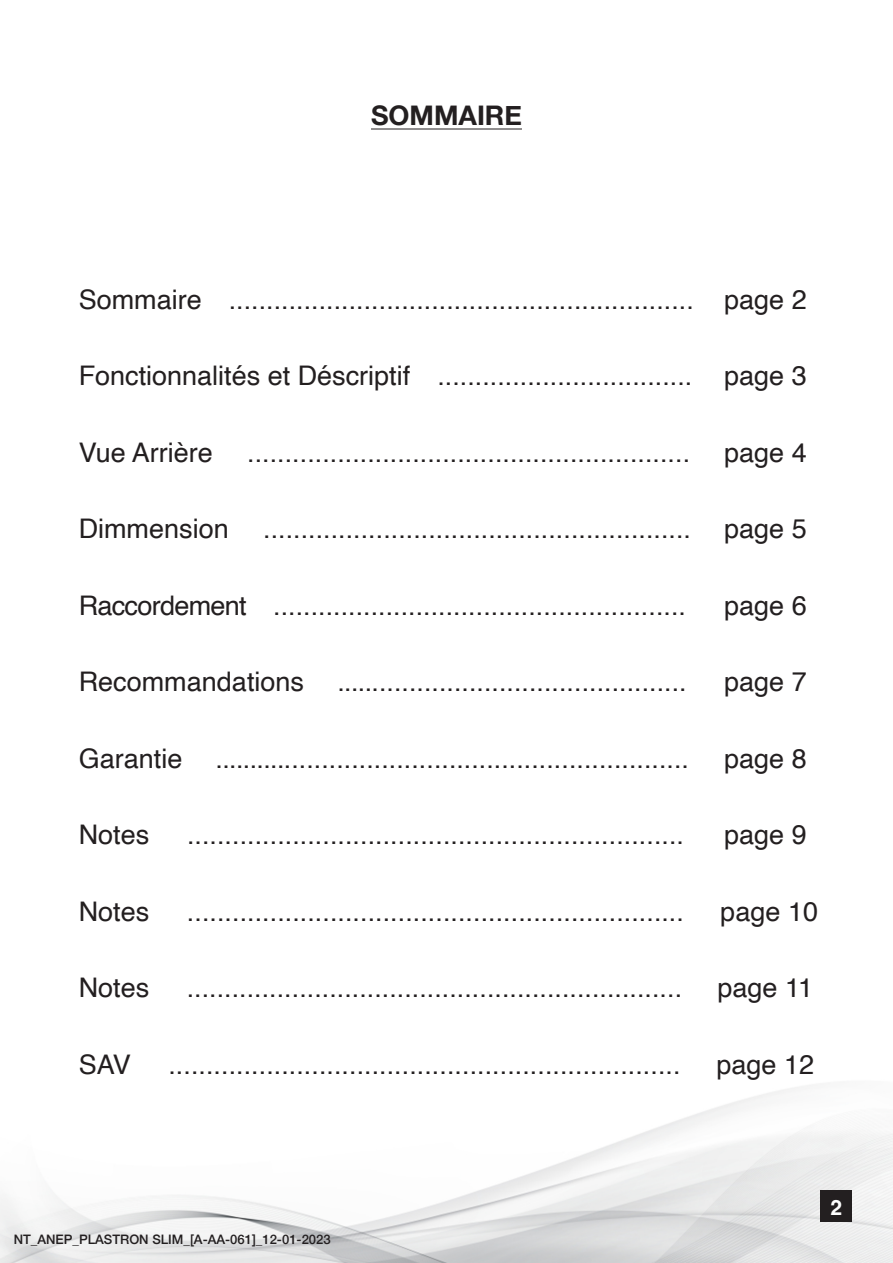
<style>
.page{position:relative;width:893px;height:1263px;background:#fff}
.page>*{position:absolute;margin:0;border:0;box-sizing:border-box;transform-origin:0 0}
.t1{font:27px "Helvetica";color:#231f20}
.t2{font:27px "Helvetica";letter-spacing:-.025em;color:#231f20}
.t3{font:700 27px "Helvetica Neue";color:#231f20}
.t4{font:700 21px "Helvetica";color:#fff}
.t5{font:500 13.05px "Helvetica Neue";color:#231f20}
</style>
<div class="page">
<img style="left:0;top:128px;width:893px;height:1135px">
<div style="left:821px;top:1191px;width:31px;height:31px;background:#231f20"></div>
<hr style="left:371px;top:129px;width:151px;height:1px;background:#231f20">
<p class="t3" style="left:371px;top:94px;width:152px">SOMMAIRE</p>
<p class="t1" style="left:79px;top:278px;width:617px">Sommaire ..............................................................</p>
<p class="t1" style="left:724px;top:278px;width:84px">page 2</p>
<p class="t1" style="left:79px;top:355px;width:615px">Fonctionnalités et Déscriptif ..................................</p>
<p class="t1" style="left:724px;top:355px;width:84px">page 3</p>
<p class="t1" style="left:79px;top:431px;width:136px">Vue Arrière</p>
<p class="t1" style="left:247px;top:431px;width:444px">...........................................................</p>
<p class="t1" style="left:79px;top:508px;width:152px">Dimmension</p>
<p class="t1" style="left:263px;top:508px;width:429px">.........................................................</p>
<p class="t1" style="left:724px;top:431px;width:84px">page 4</p>
<p class="t1" style="left:724px;top:508px;width:84px">page 5</p>
<p class="t2" style="left:79px;top:584px;width:609px">Raccordement .......................................................</p>
<p class="t1" style="left:724px;top:584px;width:84px">page 6</p>
<p class="t1" style="left:79px;top:661px;width:610px">Recommandations ...............................................</p>
<p class="t1" style="left:724px;top:661px;width:84px">page 7</p>
<p class="t1" style="left:79px;top:737px;width:612px">Garantie ................................................................</p>
<p class="t1" style="left:724px;top:737px;width:84px">page 8</p>
<p class="t1" style="left:79px;top:814px;width:72px">Notes</p>
<p class="t1" style="left:187px;top:814px;width:499px">..................................................................</p>
<p class="t1" style="left:724px;top:814px;width:84px">page 9</p>
<p class="t1" style="left:79px;top:890px;width:72px">Notes</p>
<p class="t1" style="left:187px;top:890px;width:498px">..................................................................</p>
<p class="t1" style="left:720px;top:890px;width:99px">page 10</p>
<p class="t1" style="left:79px;top:967px;width:72px">Notes</p>
<p class="t1" style="left:187px;top:967px;width:497px">..................................................................</p>
<p class="t1" style="left:717px;top:967px;width:97px">page 11</p>
<p class="t1" style="left:79px;top:1044px;width:54px">SAV</p>
<p class="t1" style="left:168px;top:1044px;width:514px">....................................................................</p>
<p class="t1" style="left:716px;top:1044px;width:99px">page 12</p>
<p class="t5" style="left:14px;top:1228px;width:318px">NT_ANEP_PLASTRON SLIM_[A-AA-061]_12-01-2023</p>
<p class="t4" style="left:831px;top:1194px;width:13px">2</p>
</div>
